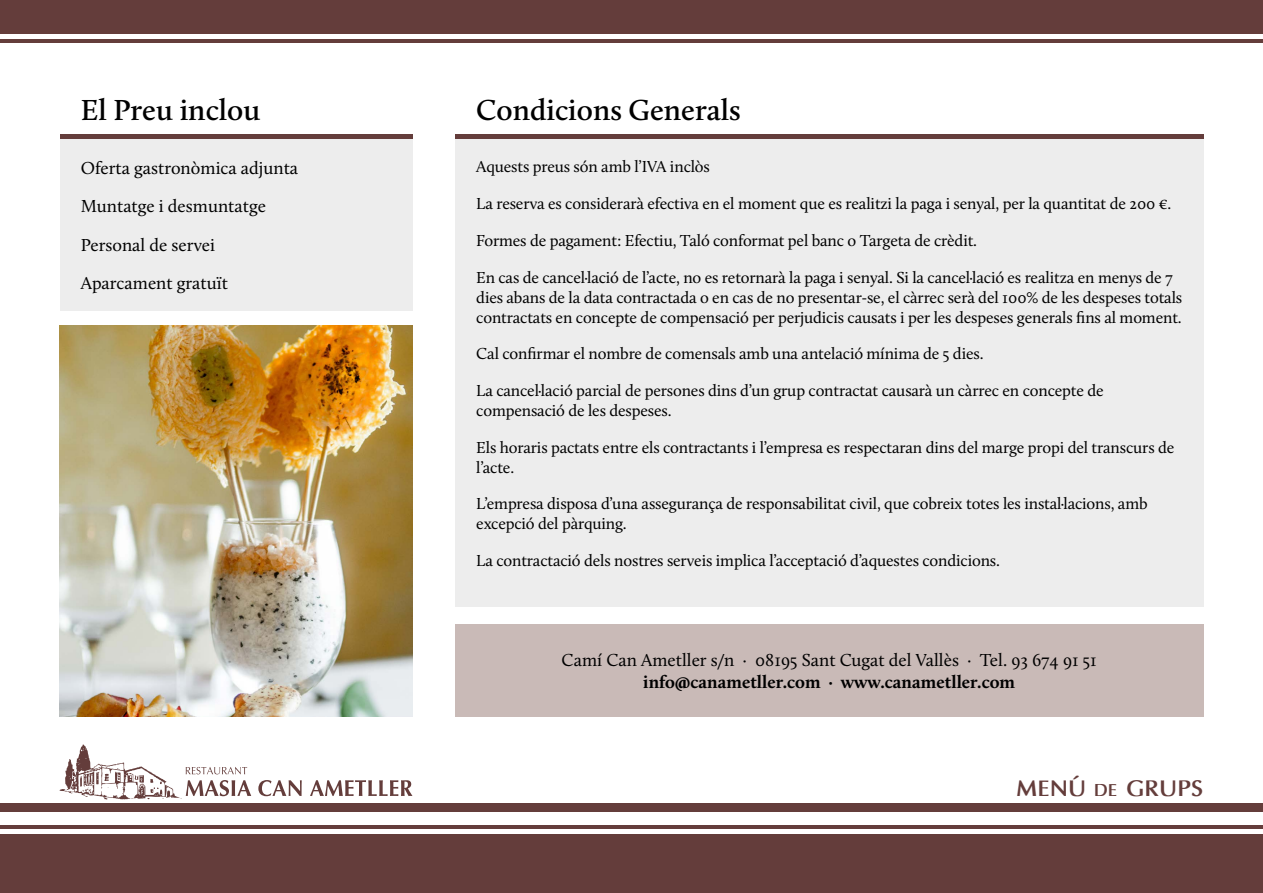
<style>
.page{position:relative;width:1263px;height:893px;background:#fff}
.page>*{position:absolute;margin:0;border:0;box-sizing:border-box;transform-origin:0 0}
.t1{font:600 30px "Calluna";color:#000}
.t2{font:700 22.5px "Optima";color:#643d3b}
.t3{font:18px/38.5px "Calluna";color:#000}
.t4{font:700 18px "Calluna";color:#000}
.t5{font:16.5px/19.8px "Calluna";letter-spacing:-.01em;color:#000}
.s1{font-size:17.4px}
</style>
<div class="page">
<div style="left:0;top:804px;width:1263px;height:89px;background:#643d3b"></div>
<div style="left:0;top:812px;width:1263px;height:13px;background:#fff"></div>
<hr style="left:0;top:829px;width:1263px;height:4px;background:#fff">
<svg style="left:258px;top:780px;width:44px;height:16px"></svg>
<svg style="left:310px;top:780px;width:102px;height:16px"></svg>
<svg style="left:60px;top:744px;width:191px;height:56px"></svg>
<div style="left:0;top:0;width:1263px;height:43px;background:#643d3b"></div>
<hr style="left:0;top:34px;width:1263px;height:4px;background:#fff">
<div style="left:60px;top:139px;width:352px;height:172px;background:#ededed"></div>
<div style="left:455px;top:624px;width:748px;height:93px;background:#c9bab7"></div>
<div style="left:455px;top:139px;width:748px;height:468px;background:#ededed"></div>
<hr style="left:60px;top:135px;width:352px;height:4px;background:#643d3b">
<hr style="left:455px;top:135px;width:748px;height:4px;background:#643d3b">
<img style="left:60px;top:325px;width:352px;height:392px">
<h1 class="t1" style="left:81px;top:91px;width:181px">El Preu inclou</h1>
<h1 class="t1" style="left:476px;top:91px;width:266px">Condicions Generals</h1>
<p class="t3" style="left:81px;top:148px;width:219px">Oferta gastronòmica adjunta<br>Muntatge i desmuntatge<br>Personal de servei<br>Aparcament gratuït</p>
<p class="t5" style="left:476px;top:157px;width:235px">Aquests preus són amb l’IVA inclòs</p>
<p class="t5" style="left:476px;top:194px;width:696px">La reserva es considerarà efectiva en el moment que es realitzi la paga i senyal, per la quantitat de 200 €.</p>
<p class="t5" style="left:476px;top:231px;width:502px">Formes de pagament: Efectiu, Taló conformat pel banc o Targeta de crèdit.</p>
<p class="t5" style="left:476px;top:267px;width:707px">En cas de cancel·lació de l’acte, no es retornarà la paga i senyal. Si la cancel·lació es realitza en menys de 7 dies abans de la data contractada o en cas de no presentar-se, el càrrec serà del 100% de les despeses totals contractats en concepte de compensació per perjudicis causats i per les despeses generals fins al moment.</p>
<p class="t5" style="left:476px;top:344px;width:509px">Cal confirmar el nombre de comensals amb una antelació mínima de 5 dies.</p>
<p class="t5" style="left:476px;top:381px;width:629px">La cancel·lació parcial de persones dins d’un grup contractat causarà un càrrec en concepte de compensació de les despeses.</p>
<p class="t5" style="left:476px;top:437px;width:700px">Els horaris pactats entre els contractants i l’empresa es respectaran dins del marge propi del transcurs de l’acte.</p>
<p class="t5" style="left:476px;top:494px;width:673px">L’empresa disposa d’una assegurança de responsabilitat civil, que cobreix totes les instal·lacions, amb excepció del pàrquing.</p>
<p class="t5" style="left:476px;top:550px;width:525px">La contractació dels nostres serveis implica l’acceptació d’aquestes condicions.</p>
<p class="t3" style="left:562px;top:641px;width:537px">Camí Can Ametller s/n · 08195 Sant Cugat del Vallès · Tel. 93 674 91 51</p>
<p class="t4" style="left:643px;top:671px;width:373px">info@canametller.com · www.canametller.com</p>
<h2 class="t2" style="left:1016px;top:775px;width:188px">MENÚ <span class="s1">DE</span> GRUPS</h2>
</div>
